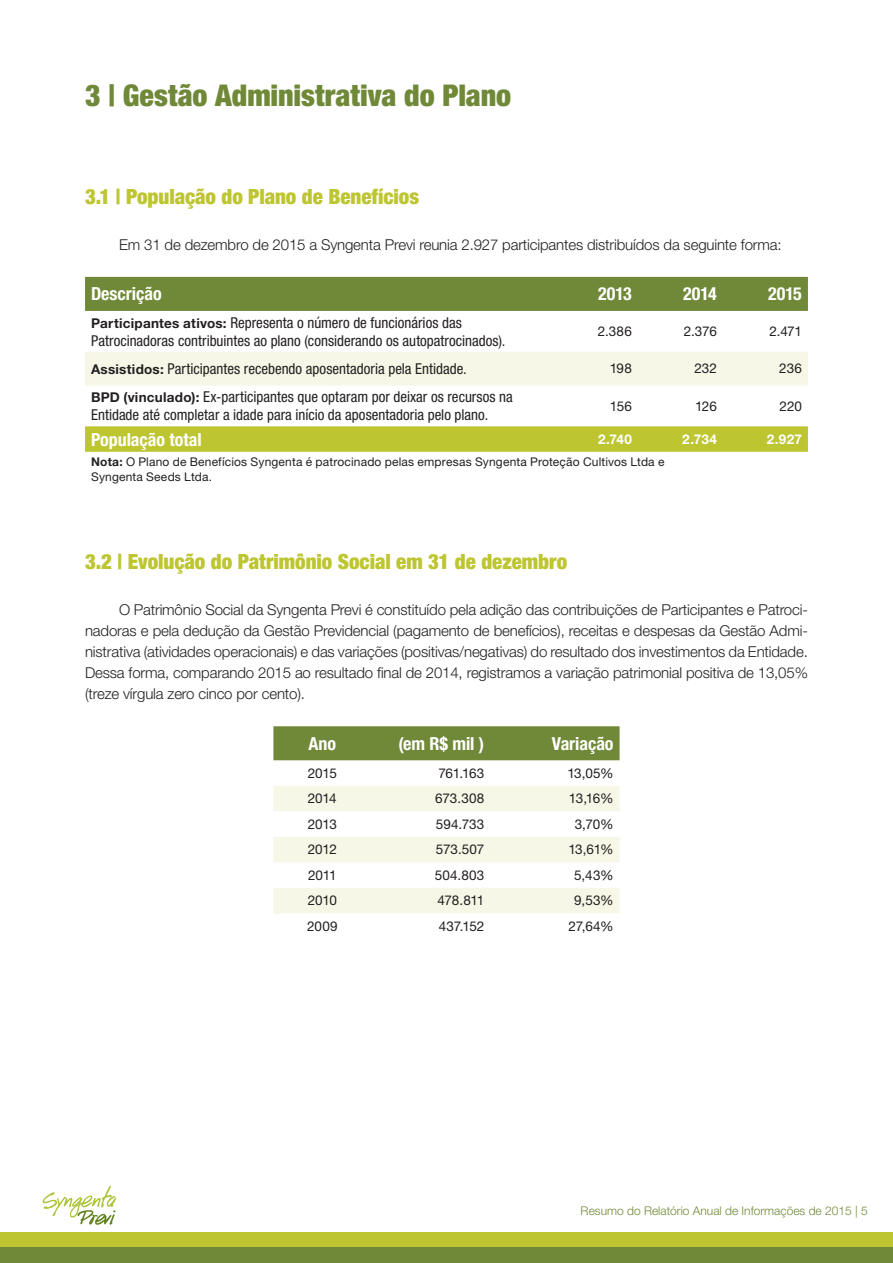
<style>
.page{position:relative;width:893px;height:1263px;background:#fff}
.page>*{position:absolute;margin:0;border:0;box-sizing:border-box;transform-origin:0 0}
.t1{font:900 condensed 30px "Helvetica Neue LT Std";letter-spacing:-.005em;color:#708938}
.t2{font:900 condensed 21px "Helvetica Neue LT Std";letter-spacing:-.005em;color:#bdc531}
.t3{font:700 condensed 18px "Helvetica Neue LT Std";color:#fff}
.t4{font:300 15px/21px "Helvetica Neue LT Std";letter-spacing:-.01em;color:#231f20;text-align:justify}
.t5{font:condensed 15px/18px "Helvetica Neue LT Std";color:#231f20}
.t6{font:13.5px "Helvetica Neue LT Std";letter-spacing:-.01em;color:#231f20}
.t7{font:700 13.5px "Helvetica Neue LT Std";letter-spacing:.015em;color:#fff}
.t8{font:12px/14.4px "Helvetica Neue LT Std";letter-spacing:.01em;color:#231f20}
.t9{font:300 12px "Helvetica Neue LT Std";color:#708938}
.s1{font-weight:700;font-stretch:normal;font-size:13.5px}
.s2{font-weight:700}
</style>
<div class="page">
<div style="left:0;top:1247px;width:893px;height:16px;background:#708938"></div>
<div style="left:0;top:1232px;width:893px;height:15px;background:#bdc531"></div>
<svg style="left:43px;top:1185px;width:73px;height:40px"></svg>
<div style="left:85px;top:277px;width:723px;height:34px;background:#708938"></div>
<div style="left:85px;top:352px;width:723px;height:34px;background:#f6f7e7"></div>
<svg style="left:85px;top:426px;width:723px;height:26px;background:#bec635"></svg>
<div style="left:273px;top:726px;width:347px;height:34px;background:#708938"></div>
<svg style="left:273px;top:786px;width:347px;height:127px"></svg>
<h1 class="t1" style="left:85px;top:77px;width:428px">3 | Gestão Administrativa do Plano</h1>
<h2 class="t2" style="left:85px;top:183px;width:336px">3.1 | População do Plano de Benefícios</h2>
<p class="t4" style="left:119px;top:234px;width:664px">Em 31 de dezembro de 2015 a Syngenta Previ reunia 2.927 participantes distribuídos da seguinte forma:</p>
<p class="t3" style="left:91px;top:283px;width:72px">Descrição</p>
<p class="t3" style="left:598px;top:283px;width:35px">2013</p>
<p class="t3" style="left:683px;top:283px;width:35px">2014</p>
<p class="t3" style="left:768px;top:283px;width:35px">2015</p>
<p class="t5" style="left:91px;top:313px;width:416px"><span class="s1">Participantes ativos:</span> Representa o número de funcionários das<br>Patrocinadoras contribuintes ao plano (considerando os autopatrocinados).</p>
<p class="t6" style="left:598px;top:323px;width:36px">2.386</p>
<p class="t6" style="left:684px;top:323px;width:35px">2.376</p>
<p class="t6" style="left:769px;top:323px;width:34px">2.471</p>
<p class="t5" style="left:91px;top:360px;width:377px"><span class="s1">Assistidos:</span> Participantes recebendo aposentadoria pela Entidade.</p>
<p class="t6" style="left:610px;top:361px;width:24px">198</p>
<p class="t6" style="left:694px;top:361px;width:24px">232</p>
<p class="t6" style="left:779px;top:361px;width:24px">236</p>
<p class="t5" style="left:91px;top:388px;width:423px"><span class="s1">BPD (vinculado):</span> Ex-participantes que optaram por deixar os recursos na<br>Entidade até completar a idade para início da aposentadoria pelo plano.</p>
<p class="t6" style="left:610px;top:398px;width:23px">156</p>
<p class="t6" style="left:695px;top:398px;width:23px">126</p>
<p class="t6" style="left:779px;top:398px;width:24px">220</p>
<p class="t3" style="left:91px;top:428px;width:112px">População total</p>
<p class="t7" style="left:598px;top:431px;width:35px">2.740</p>
<p class="t7" style="left:682px;top:431px;width:36px">2.734</p>
<p class="t7" style="left:767px;top:431px;width:37px">2.927</p>
<p class="t8" style="left:91px;top:455px;width:575px"><span class="s2">Nota:</span> O Plano de Benefícios Syngenta é patrocinado pelas empresas Syngenta Proteção Cultivos Ltda e<br>Syngenta Seeds Ltda.</p>
<h2 class="t2" style="left:85px;top:549px;width:484px">3.2 | Evolução do Patrimônio Social em 31 de dezembro</h2>
<p class="t4" style="left:85px;top:599px;width:724px;text-indent:34px">O Patrimônio Social da Syngenta Previ é constituído pela adição das contribuições de Participantes e Patroci&shy;nadoras e pela dedução da Gestão Previdencial (pagamento de benefícios), receitas e despesas da Gestão Admi&shy;nistrativa (atividades operacionais) e das variações (positivas/negativas) do resultado dos investimentos da Entidade.<br>Dessa forma, comparando 2015 ao resultado final de 2014, registramos a variação patrimonial positiva de 13,05% (treze vírgula zero cinco por cento).</p>
<p class="t3" style="left:308px;top:732px;width:29px">Ano</p>
<p class="t3" style="left:398px;top:732px;width:87px">(em R$ mil )</p>
<p class="t3" style="left:552px;top:732px;width:63px">Variação</p>
<p class="t6" style="left:308px;top:765px;width:31px">2015</p>
<p class="t6" style="left:438px;top:765px;width:47px">761.163</p>
<p class="t6" style="left:567px;top:765px;width:48px">13,05%</p>
<p class="t6" style="left:308px;top:790px;width:30px">2014</p>
<p class="t6" style="left:435px;top:790px;width:51px">673.308</p>
<p class="t6" style="left:569px;top:790px;width:46px">13,16%</p>
<p class="t6" style="left:308px;top:816px;width:31px">2013</p>
<p class="t6" style="left:436px;top:816px;width:50px">594.733</p>
<p class="t6" style="left:575px;top:816px;width:40px">3,70%</p>
<p class="t6" style="left:308px;top:841px;width:31px">2012</p>
<p class="t6" style="left:436px;top:841px;width:50px">573.507</p>
<p class="t6" style="left:568px;top:841px;width:47px">13,61%</p>
<p class="t6" style="left:308px;top:867px;width:30px">2011</p>
<p class="t6" style="left:435px;top:867px;width:51px">504.803</p>
<p class="t6" style="left:574px;top:867px;width:41px">5,43%</p>
<p class="t6" style="left:308px;top:893px;width:31px">2010</p>
<p class="t6" style="left:438px;top:893px;width:48px">478.811</p>
<p class="t6" style="left:574px;top:893px;width:41px">9,53%</p>
<p class="t6" style="left:307px;top:918px;width:32px">2009</p>
<p class="t6" style="left:439px;top:918px;width:47px">437.152</p>
<p class="t6" style="left:568px;top:918px;width:47px">27,64%</p>
<p class="t9" style="left:581px;top:1204px;width:289px">Resumo do Relatório Anual de Informações de 2015 | 5</p>
</div>
